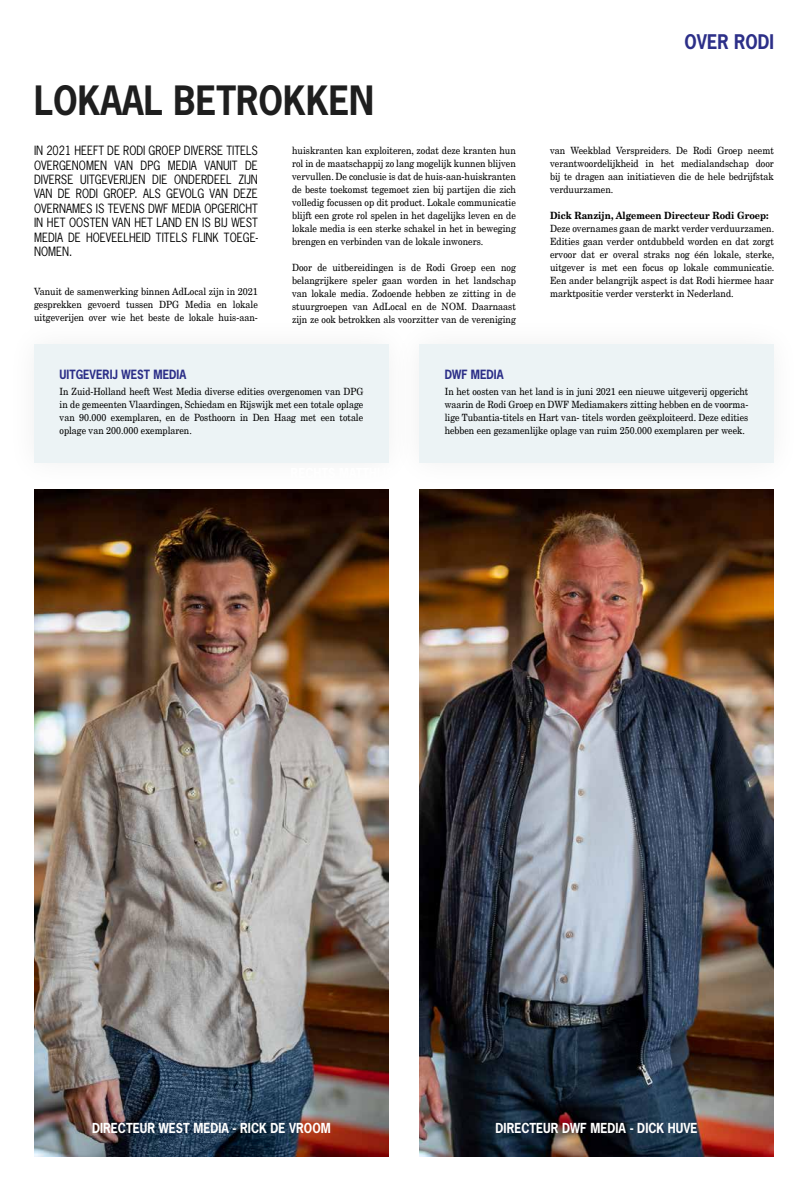
<style>
.page{position:relative;width:808px;height:1191px;background:#fff}
.page>*{position:absolute;margin:0;border:0;box-sizing:border-box;transform-origin:0 0}
.t1{font:700 38px "News Gothic Std";color:#1e1e1e;scale:.9 1}
.t2{font:700 19px "News Gothic Std";color:#2c2f88;scale:.9 1}
.t3{font:700 13px "News Gothic Std";color:#fff;scale:.9 1}
.t4{font:12px/14.4px "News Gothic Std";color:#000;text-align:justify;scale:.9 1}
.t5{font:700 12px "News Gothic Std";color:#2c2f88;scale:.9 1}
.t6{font:10px/13px "New Century Schoolbook Roman";color:#000;text-align:justify;scale:.9 1}
.t7{font:10px/13px "New Century Schoolbook Roman";color:#000;text-align:justify;scale:.89 1}
.t8{font:700 10px "New Century Schlbk LT Std";color:#000;scale:.9 1}
</style>
<div class="page">
<div style="left:419px;top:344px;width:354px;height:119px;background:#ecf3f5"></div>
<div style="left:34px;top:344px;width:354px;height:119px;background:#ecf3f5"></div>
<img style="left:34px;top:489px;width:354px;height:668px">
<img style="left:419px;top:489px;width:354px;height:668px">
<h1 class="t1" style="left:34px;top:75px;width:379px">LOKAAL BETROKKEN</h1>
<p class="t4" style="left:34px;top:143px;width:250px">IN 2021 HEEFT DE RODI GROEP DIVERSE TITELS OVERGENOMEN VAN DPG MEDIA VANUIT DE DIVERSE UITGEVERIJEN DIE ONDERDEEL ZIJN VAN DE RODI GROEP. ALS GEVOLG VAN DEZE OVERNAMES IS TEVENS DWF MEDIA OPGERICHT IN HET OOSTEN VAN HET LAND EN IS BIJ WEST MEDIA DE HOEVEELHEID TITELS FLINK TOEGE-NOMEN.</p>
<p class="t6" style="left:34px;top:285px;width:250px">Vanuit de samenwerking binnen AdLocal zijn in 2021 gesprekken gevoerd tussen DPG Media en lokale uitgeverijen over wie het beste de lokale huis-aan-</p>
<p class="t6" style="left:292px;top:144px;width:250px">huiskranten kan exploiteren, zodat deze kranten hun rol in de maatschappij zo lang mogelijk kunnen blijven vervullen. De conclusie is dat de huis-aan-huiskranten de beste toekomst tegemoet zien bij partijen die zich volledig focussen op dit product. Lokale communicatie blijft een grote rol spelen in het dagelijks leven en de lokale media is een sterke schakel in het in beweging brengen en verbinden van de lokale inwoners.</p>
<p class="t6" style="left:292px;top:261px;width:250px">Door de uitbereidingen is de Rodi Groep een nog belangrijkere speler gaan worden in het landschap van lokale media. Zodoende hebben ze zitting in de stuurgroepen van AdLocal en de NOM. Daarnaast zijn ze ook betrokken als voorzitter van de vereniging</p>
<h2 class="t2" style="left:684px;top:29px;width:101px">OVER RODI</h2>
<p class="t6" style="left:549px;top:144px;width:250px">van Weekblad Verspreiders. De Rodi Groep neemt verantwoordelijkheid in het medialandschap door bij te dragen aan initiatieven die de hele bedrijfstak verduurzamen.</p>
<p class="t8" style="left:549px;top:209px;width:244px">Dick Ranzijn, Algemeen Directeur Rodi Groep:</p>
<p class="t6" style="left:549px;top:222px;width:250px">Deze overnames gaan de markt verder verduurzamen.<br>Edities gaan verder ontdubbeld worden en dat zorgt ervoor dat er overal straks nog één lokale, sterke, uitgever is met een focus op lokale communicatie.<br>Een ander belangrijk aspect is dat Rodi hiermee haar marktpositie verder versterkt in Nederland.</p>
<p class="t5" style="left:60px;top:366px;width:142px">UITGEVERIJ WEST MEDIA</p>
<p class="t7" style="left:60px;top:385px;width:342px">In Zuid-Holland heeft West Media diverse edities overgenomen van DPG in de gemeenten Vlaardingen, Schiedam en Rijswijk met een totale oplage van 90.000 exemplaren, en de Posthoorn in Den Haag met een totale oplage van 200.000 exemplaren.</p>
<p class="t5" style="left:444px;top:366px;width:67px">DWF MEDIA</p>
<p class="t7" style="left:444px;top:385px;width:342px">In het oosten van het land is in juni 2021 een nieuwe uitgeverij opgericht waarin de Rodi Groep en DWF Mediamakers zitting hebben en de voorma&shy;lige Tubantia-titels en Hart van- titels worden geëxploiteerd. Deze edities hebben een gezamenlijke oplage van ruim 250.000 exemplaren per week.</p>
<h3 class="t3" style="left:92px;top:1119px;width:266px">DIRECTEUR WEST MEDIA - RICK DE VROOM</h3>
<h3 class="t3" style="left:495px;top:1119px;width:226px">DIRECTEUR DWF MEDIA - DICK HUVE</h3>
</div>
